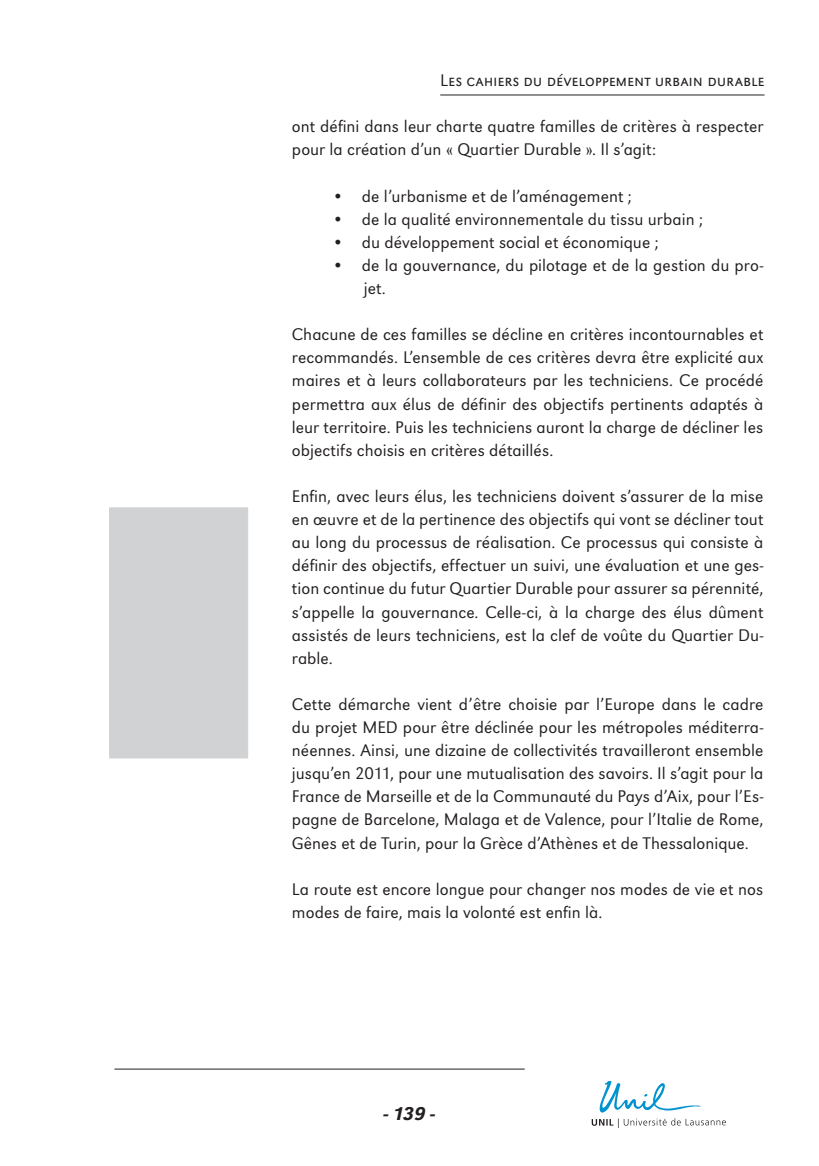
<style>
.page{position:relative;width:819px;height:1166px;background:#fff}
.page>*{position:absolute;margin:0;border:0;box-sizing:border-box;transform-origin:0 0}
.t1{font:italic 500 19.25px "URW Grotesk T";color:#231f20}
.t2{font:300 17.5px/23.1px "URW Grotesk T";letter-spacing:.005em;color:#231f20}
.t3{font:300 17.5px "URW Grotesk SCT";letter-spacing:.005em;color:#231f20}
</style>
<div class="page">
<hr style="left:440px;top:95px;width:324px;height:1px;background:#231f20">
<svg style="left:591px;top:1081px;width:135px;height:47px"></svg>
<div style="left:109px;top:507px;width:139px;height:251px;background:#d1d2d4"></div>
<hr style="left:114px;top:1069px;width:410px;height:1px;background:#231f20">
<p class="t3" style="left:440px;top:70px;width:326px">Les cahiers du développement urbain durable</p>
<p class="t2" style="left:292px;top:115px;width:473px">ont défini dans leur charte quatre familles de critères à respecter pour la création d’un « Quartier Durable ». Il s’agit:</p>
<p class="t2" style="left:332px;top:184px;width:301px">• de l’urbanisme et de l’aménagement ;</p>
<p class="t2" style="left:332px;top:207px;width:372px">• de la qualité environnementale du tissu urbain ;</p>
<p class="t2" style="left:332px;top:230px;width:328px">• du développement social et économique ;</p>
<p class="t2" style="left:364px;top:253px;width:401px;text-indent:-32px">• de la gouvernance, du pilotage et de la gestion du pro&shy;jet.</p>
<p class="t2" style="left:292px;top:323px;width:473px;text-align:justify">Chacune de ces familles se décline en critères incontournables et recommandés. L’ensemble de ces critères devra être explicité aux maires et à leurs collaborateurs par les techniciens. Ce procédé permettra aux élus de définir des objectifs pertinents adaptés à leur territoire. Puis les techniciens auront la charge de décliner les objectifs choisis en critères détaillés.</p>
<p class="t2" style="left:292px;top:484px;width:473px;text-align:justify">Enfin, avec leurs élus, les techniciens doivent s’assurer de la mise en œuvre et de la pertinence des objectifs qui vont se décliner tout au long du processus de réalisation. Ce processus qui consiste à définir des objectifs, effectuer un suivi, une évaluation et une ges&shy;tion continue du futur Quartier Durable pour assurer sa pérennité, s’appelle la gouvernance. Celle-ci, à la charge des élus dûment assistés de leurs techniciens, est la clef de voûte du Quartier Du&shy;rable.</p>
<p class="t2" style="left:292px;top:692px;width:473px;text-align:justify">Cette démarche vient d’être choisie par l’Europe dans le cadre du projet MED pour être déclinée pour les métropoles méditerra&shy;néennes. Ainsi, une dizaine de collectivités travailleront ensemble jusqu’en 2011, pour une mutualisation des savoirs. Il s’agit pour la France de Marseille et de la Communauté du Pays d’Aix, pour l’Es&shy;pagne de Barcelone, Malaga et de Valence, pour l’Italie de Rome, Gênes et de Turin, pour la Grèce d’Athènes et de Thessalonique.</p>
<p class="t2" style="left:292px;top:877px;width:473px">La route est encore longue pour changer nos modes de vie et nos modes de faire, mais la volonté est enfin là.</p>
<p class="t1" style="left:383px;top:1102px;width:53px">- 139 -</p>
</div>
